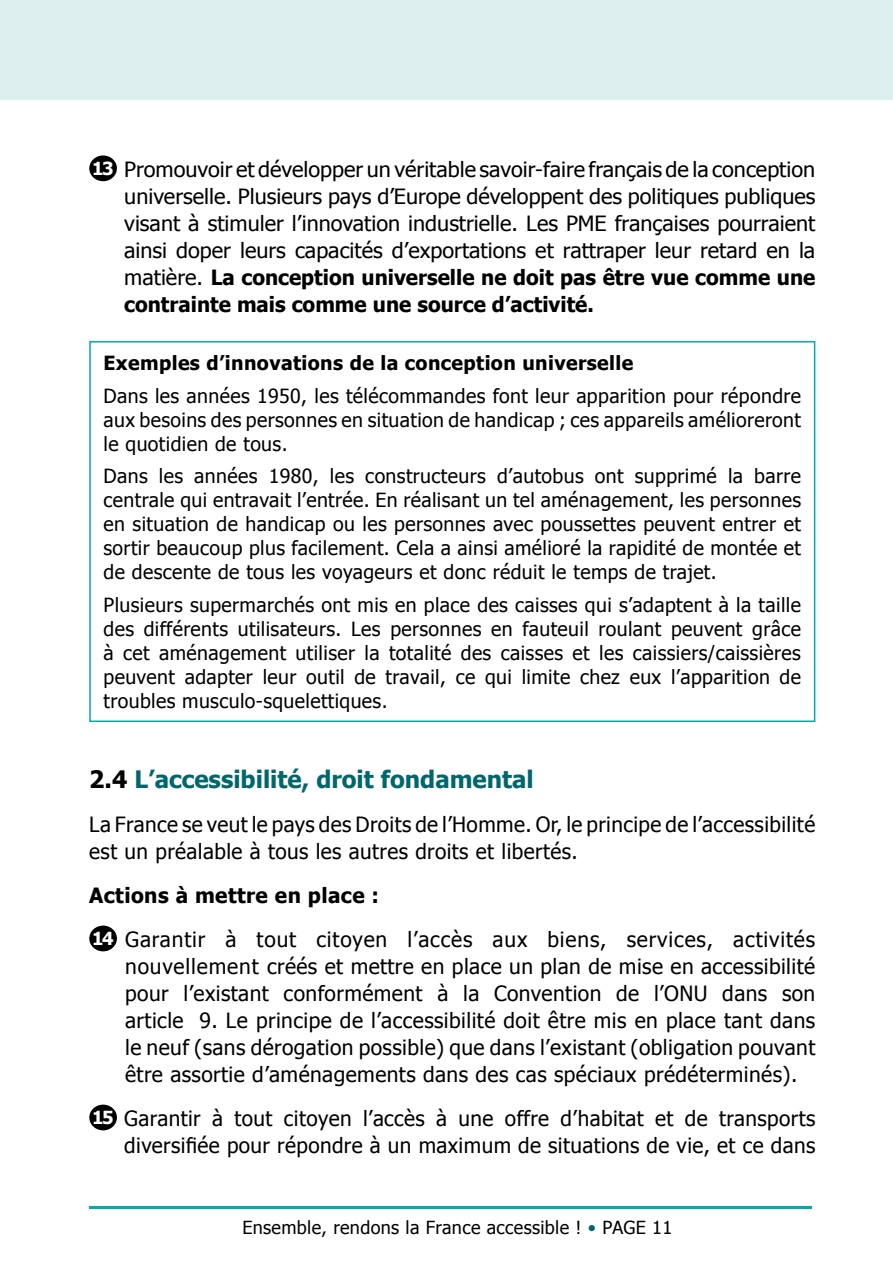
<style>
.page{position:relative;width:893px;height:1263px;background:#fff}
.page>*{position:absolute;margin:0;border:0;box-sizing:border-box;transform-origin:0 0}
.t1{font:700 24px "Tahoma";color:#00676c}
.t2{font:21px/27px "Tahoma";letter-spacing:.02em;color:#000;text-align:justify}
.t3{font:21px/44px "Tahoma";letter-spacing:.04em;color:#000}
.t4{font:19.5px/24px "Tahoma";letter-spacing:.02em;color:#000;text-align:justify}
.t5{font:700 19.5px "Tahoma";letter-spacing:.02em;color:#000}
.t6{font:18px "Tahoma";letter-spacing:.02em;color:#000}
.s1{font-weight:700;font-size:18px;color:#fff}
.s2{font-weight:700}
.s3{color:#000}
.s4{color:#00676c}
</style>
<div class="page">
<div style="left:89px;top:155px;width:28px;height:26px;background:#000;border-radius:50%"></div>
<div style="left:89px;top:925px;width:28px;height:26px;background:#000;border-radius:50%"></div>
<div style="left:89px;top:1104px;width:28px;height:26px;background:#000;border-radius:50%"></div>
<hr style="left:89px;top:1206px;width:723px;height:3px;background:#00aca8">
<div style="left:0;top:0;width:893px;height:99px;background:#deefef"></div>
<div style="left:89px;top:341px;width:726px;height:381px;border:2px solid #00aca8"></div>
<p class="t2" style="left:124px;top:155px;width:693px;text-indent:-32px"><span class="s1">13</span> Promouvoir et développer un véritable savoir-faire français de la conception universelle. Plusieurs pays d’Europe développent des politiques publiques visant à stimuler l’innovation industrielle. Les PME françaises pourraient ainsi doper leurs capacités d’exportations et rattraper leur retard en la matière. <span class="s2">La conception universelle ne doit pas être vue comme une contrainte mais comme une source d’activité.</span></p>
<p class="t5" style="left:104px;top:349px;width:531px">Exemples d’innovations de la conception universelle</p>
<p class="t4" style="left:104px;top:383px;width:699px">Dans les années 1950, les télécommandes font leur apparition pour répondre aux besoins des personnes en situation de handicap ; ces appareils amélioreront le quotidien de tous.</p>
<p class="t4" style="left:104px;top:463px;width:699px">Dans les années 1980, les constructeurs d’autobus ont supprimé la barre centrale qui entravait l’entrée. En réalisant un tel aménagement, les personnes en situation de handicap ou les personnes avec poussettes peuvent entrer et sortir beaucoup plus facilement. Cela a ainsi amélioré la rapidité de montée et de descente de tous les voyageurs et donc réduit le temps de trajet.</p>
<p class="t4" style="left:104px;top:592px;width:699px">Plusieurs supermarchés ont mis en place des caisses qui s’adaptent à la taille des différents utilisateurs. Les personnes en fauteuil roulant peuvent grâce à cet aménagement utiliser la totalité des caisses et les caissiers/caissières peuvent adapter leur outil de travail, ce qui limite chez eux l’apparition de troubles musculo-squelettiques.</p>
<p class="t1" style="left:89px;top:762px;width:446px"><span class="s3">2.4</span> L’accessibilité, droit fondamental</p>
<p class="t2" style="left:89px;top:810px;width:727px">La France se veut le pays des Droits de l’Homme. Or, le principe de l’accessibilité est un préalable à tous les autres droits et libertés.</p>
<p class="t3" style="left:89px;top:872px;width:727px"><span class="s2">Actions à mettre en place :<br></span><span class="s1">14</span> Garantir à tout citoyen l’accès aux biens, services, activités</p>
<p class="t2" style="left:125px;top:952px;width:692px">nouvellement créés et mettre en place un plan de mise en accessibilité pour l’existant conformément à la Convention de l’ONU dans son article 9. Le principe de l’accessibilité doit être mis en place tant dans le neuf (sans dérogation possible) que dans l’existant (obligation pouvant être assortie d’aménagements dans des cas spéciaux prédéterminés).</p>
<p class="t2" style="left:92px;top:1104px;width:725px;text-align:right"><span class="s1">15</span> Garantir à tout citoyen l’accès à une offre d’habitat et de transports diversifiée pour répondre à un maximum de situations de vie, et ce dans</p>
<p class="t6" style="left:242px;top:1215px;width:431px">Ensemble, rendons la France accessible ! <span class="s4">•</span> PAGE 11</p>
</div>
